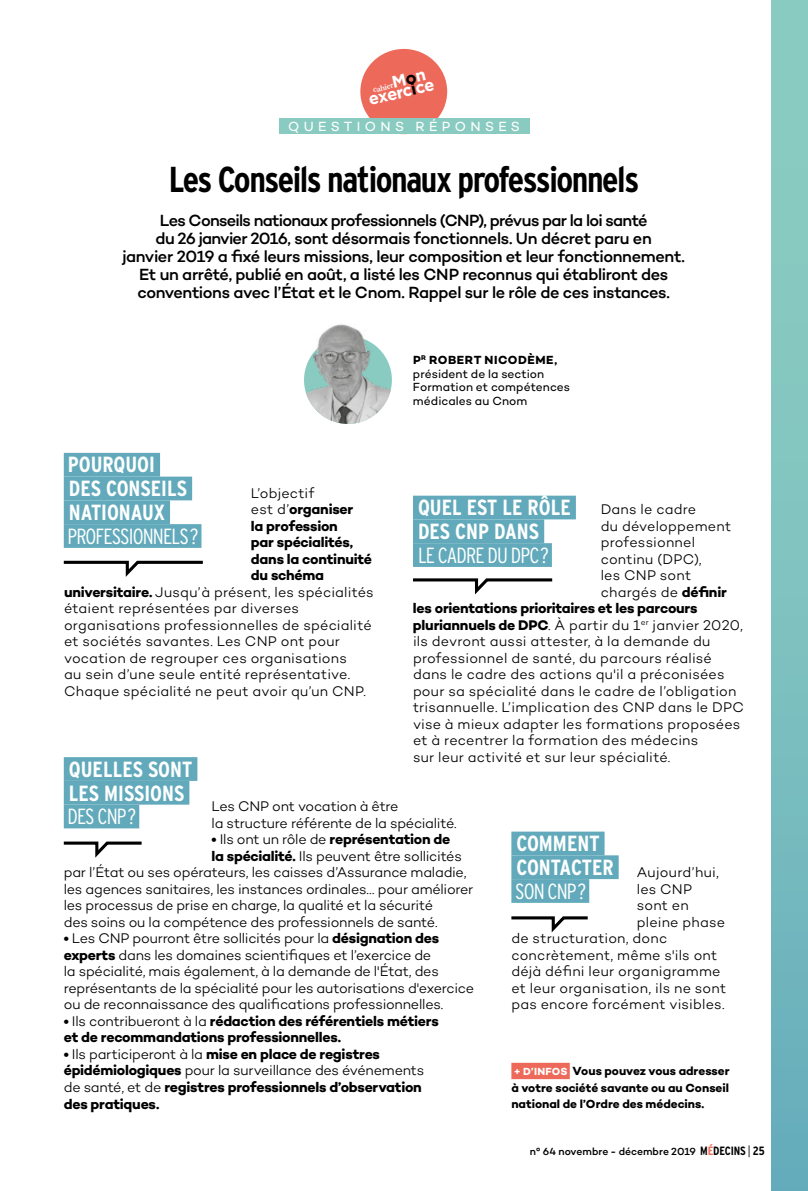
<style>
.page{position:relative;width:808px;height:1191px;background:#fff}
.page>*{position:absolute;margin:0;border:0;box-sizing:border-box;transform-origin:0 0}
.t1{font:700 condensed 36px "Interstate";letter-spacing:-.04em;color:#000}
.t2{font:700 condensed 21.9px/23.7px "Interstate";color:#fff}
.t3{font:300 condensed 21.9px "Interstate";letter-spacing:-.04em;color:#fff}
.t4{font:700 16.65px "Gotham";color:#fff}
.t5{font:500 16.5px/18px "Campton";letter-spacing:-.025em;color:#000;text-align:center}
.t6{font:300 14.25px "Campton";letter-spacing:.005em;color:#000}
.t7{font:300 14.25px/16.5px "Campton";letter-spacing:-.015em;color:#000}
.t8{font:700 14.25px/16.5px "Campton";letter-spacing:-.015em;color:#000}
.t9{font:300 14.25px "Campton";letter-spacing:-.02em;color:#000}
.t10{font:13.5px "Campton";letter-spacing:.32em;color:#fff}
.t11{font:700 12px/16.5px "Campton";color:#000;text-align:justify}
.t12{font:12px/13.5px "Campton";letter-spacing:.005em;color:#000}
.t13{font:500 10.5px "Campton";color:#000}
.t14{font:700 8.7px "Garamond";color:#fff}
.s1{font-family:"Gotham";font-size:16.65px}
.s2{font-family:"Gotham";font-size:16.65px;color:#000}
.s3{color:#000}
.s4{font-weight:700}
.s5{font-weight:300}
.s6{font-size:10.5px;color:#fff}
.s7{font-family:"Interstate";font-weight:700;font-stretch:condensed;font-size:12px}
.s8{font-family:"Interstate";font-weight:700;font-stretch:condensed;font-size:12px;color:#ed6a5b}
.s9{font-family:"Interstate";font-weight:300;font-stretch:condensed;font-size:12px}
</style>
<div class="page">
<div style="left:771px;top:0;width:37px;height:1191px;background:linear-gradient(to bottom,#90d0c2,#69afbc)"></div>
<div style="left:360px;top:49px;width:87px;height:85px;background:#ed6a5b;border-radius:50%"></div>
<div style="left:279px;top:118px;width:250px;height:16px;background:#8acbc1"></div>
<div style="left:511px;top:1062px;width:59px;height:17px;background:#ed6a5b"></div>
<svg style="left:413px;top:578px;width:140px;height:17px"></svg>
<svg style="left:63px;top:841px;width:79px;height:17px"></svg>
<svg style="left:63px;top:560px;width:140px;height:17px"></svg>
<div style="left:413px;top:495px;width:163px;height:24px;background:#62aabb"></div>
<div style="left:413px;top:519px;width:131px;height:24px;background:#62aabb"></div>
<div style="left:413px;top:543px;width:139px;height:24px;background:#62aabb"></div>
<div style="left:64px;top:757px;width:133px;height:24px;background:#62aabb"></div>
<div style="left:64px;top:781px;width:125px;height:23px;background:#62aabb"></div>
<div style="left:64px;top:804px;width:75px;height:24px;background:#62aabb"></div>
<div style="left:64px;top:453px;width:96px;height:23px;background:#62aabb"></div>
<div style="left:64px;top:476px;width:128px;height:24px;background:#62aabb"></div>
<div style="left:64px;top:500px;width:106px;height:24px;background:#62aabb"></div>
<div style="left:64px;top:524px;width:137px;height:24px;background:#62aabb"></div>
<img style="left:304px;top:336px;width:88px;height:88px;border-radius:44px">
<img style="left:315px;top:324px;width:66px;height:27px">
<svg style="left:511px;top:916px;width:77px;height:17px"></svg>
<div style="left:511px;top:831px;width:93px;height:24px;background:#62aabb"></div>
<div style="left:511px;top:855px;width:108px;height:24px;background:#62aabb"></div>
<div style="left:511px;top:879px;width:78px;height:24px;background:#62aabb"></div>
<p class="t14" style="left:372px;top:85px;width:57px;rotate:-13deg">cahier<span class="s1">M</span><span class="s2">o</span><span class="s1">n</span></p>
<p class="t4" style="left:367px;top:90px;width:68px;rotate:-13deg">exerc<span class="s3">i</span>ce</p>
<p class="t10" style="left:288px;top:118px;width:233px">QUESTIONS RÉPONSES</p>
<h1 class="t1" style="left:169px;top:159px;width:472px">Les Conseils nationaux professionnels</h1>
<p class="t5" style="left:122px;top:211px;width:564px">Les Conseils nationaux professionnels (CNP), prévus par la loi santé<br>du 26 janvier 2016, sont désormais fonctionnels. Un décret paru en<br>janvier 2019 a fixé leurs missions, leur composition et leur fonctionnement.<br>Et un arrêté, publié en août, a listé les CNP reconnus qui établiront des conventions avec l’État et le Cnom. Rappel sur le rôle de ces instances.</p>
<p class="t12" style="left:413px;top:353px;width:159px"><span class="s4">P</span><sup>R</sup> <span class="s4">ROBERT NICODÈME, </span>président de la section<br>Formation et compétences médicales au Cnom</p>
<h2 class="t2" style="left:68px;top:453px;width:121px">POURQUOI<br>DES CONSEILS<br>NATIONAUX</h2>
<h2 class="t3" style="left:68px;top:524px;width:133px">PROFESSIONNELS?</h2>
<p class="t6" style="left:251px;top:484px;width:65px">L’objectif</p>
<p class="t8" style="left:251px;top:501px;width:104px"><span class="s5">est d’</span>organiser</p>
<p class="t8" style="left:251px;top:517px;width:88px">la profession</p>
<p class="t8" style="left:251px;top:534px;width:104px">par spécialités,</p>
<p class="t8" style="left:251px;top:550px;width:123px">dans la continuité</p>
<p class="t8" style="left:251px;top:567px;width:75px">du schéma</p>
<p class="t6" style="left:64px;top:583px;width:311px"><span class="s4">universitaire.</span> Jusqu’à présent, les spécialités</p>
<p class="t6" style="left:64px;top:599px;width:237px">étaient représentées par diverses</p>
<p class="t6" style="left:64px;top:616px;width:309px">organisations professionnelles de spécialité</p>
<p class="t6" style="left:64px;top:632px;width:277px">et sociétés savantes. Les CNP ont pour</p>
<p class="t6" style="left:64px;top:649px;width:284px">vocation de regrouper ces organisations</p>
<p class="t6" style="left:64px;top:665px;width:288px">au sein d’une seule entité représentative.</p>
<p class="t6" style="left:64px;top:682px;width:303px">Chaque spécialité ne peut avoir qu’un CNP.</p>
<h2 class="t2" style="left:418px;top:495px;width:154px">QUEL EST LE RÔLE<br>DES CNP DANS</h2>
<h2 class="t3" style="left:418px;top:543px;width:133px">LE CADRE DU DPC?</h2>
<p class="t6" style="left:601px;top:500px;width:97px">Dans le cadre</p>
<p class="t6" style="left:601px;top:517px;width:132px">du développement</p>
<p class="t6" style="left:601px;top:533px;width:96px">professionnel</p>
<p class="t6" style="left:601px;top:550px;width:102px">continu (DPC),</p>
<p class="t6" style="left:601px;top:566px;width:92px">les CNP sont</p>
<p class="t6" style="left:601px;top:583px;width:128px">chargés de <span class="s4">définir</span></p>
<p class="t8" style="left:413px;top:600px;width:286px">les orientations prioritaires et les parcours</p>
<p class="t6" style="left:413px;top:616px;width:331px"><span class="s4">pluriannuels de DPC</span>. À partir du 1<sup>er</sup> janvier 2020,</p>
<p class="t6" style="left:413px;top:632px;width:299px">ils devront aussi attester, à la demande du</p>
<p class="t6" style="left:413px;top:649px;width:300px">professionnel de santé, du parcours réalisé</p>
<p class="t6" style="left:413px;top:665px;width:313px">dans le cadre des actions qu'il a préconisées</p>
<p class="t6" style="left:413px;top:682px;width:325px">pour sa spécialité dans le cadre de l’obligation</p>
<p class="t6" style="left:413px;top:698px;width:332px">trisannuelle. L’implication des CNP dans le DPC</p>
<p class="t6" style="left:413px;top:715px;width:329px">vise à mieux adapter les formations proposées</p>
<p class="t6" style="left:413px;top:731px;width:287px">et à recentrer la formation des médecins</p>
<p class="t6" style="left:413px;top:748px;width:259px">sur leur activité et sur leur spécialité.</p>
<p class="t7" style="left:212px;top:798px;width:247px">Les CNP ont vocation à être<br>la structure référente de la spécialité.</p>
<p class="t8" style="left:212px;top:831px;width:240px">• <span class="s5">Ils ont un rôle de</span> représentation de</p>
<p class="t9" style="left:212px;top:847px;width:252px"><span class="s4">la spécialité.</span> Ils peuvent être sollicités</p>
<p class="t7" style="left:64px;top:864px;width:404px">par l’État ou ses opérateurs, les caisses d’Assurance maladie,</p>
<p class="t9" style="left:64px;top:880px;width:411px">les agences sanitaires, les instances ordinales… pour améliorer</p>
<p class="t7" style="left:64px;top:897px;width:371px">les processus de prise en charge, la qualité et la sécurité</p>
<p class="t7" style="left:64px;top:913px;width:375px">des soins ou la compétence des professionnels de santé.</p>
<p class="t7" style="left:64px;top:930px;width:412px"><span class="s4">•</span> Les CNP pourront être sollicités pour la <span class="s4">désignation des experts</span> dans les domaines scientifiques et l’exercice de<br>la spécialité, mais également, à la demande de l'État, des représentants de la spécialité pour les autorisations d'exercice ou de reconnaissance des qualifications professionnelles.</p>
<p class="t8" style="left:64px;top:1012px;width:376px">• <span class="s5">Ils contribueront à la</span> rédaction des référentiels métiers et de recommandations professionnelles.</p>
<p class="t8" style="left:64px;top:1045px;width:362px">• <span class="s5">Ils participeront à la</span> mise en place de registres épidémiologiques <span class="s5">pour la surveillance des événements de santé, et de</span> registres professionnels d’observation des pratiques.</p>
<h2 class="t2" style="left:69px;top:757px;width:125px">QUELLES SONT<br>LES MISSIONS</h2>
<h2 class="t3" style="left:68px;top:804px;width:70px">DES CNP?</h2>
<h2 class="t2" style="left:516px;top:831px;width:99px">COMMENT<br>CONTACTER</h2>
<h2 class="t3" style="left:515px;top:878px;width:73px">SON CNP?</h2>
<p class="t6" style="left:637px;top:863px;width:84px">Aujourd’hui,</p>
<p class="t6" style="left:637px;top:880px;width:57px">les CNP</p>
<p class="t6" style="left:637px;top:896px;width:54px">sont en</p>
<p class="t6" style="left:637px;top:913px;width:90px">pleine phase</p>
<p class="t6" style="left:511px;top:929px;width:157px">de structuration, donc</p>
<p class="t6" style="left:511px;top:946px;width:207px">concrètement, même s'ils ont</p>
<p class="t6" style="left:511px;top:962px;width:211px">déjà défini leur organigramme</p>
<p class="t6" style="left:511px;top:979px;width:216px">et leur organisation, ils ne sont</p>
<p class="t6" style="left:511px;top:995px;width:215px">pas encore forcément visibles.</p>
<p class="t11" style="left:511px;top:1063px;width:220px"><span class="s6">+ D’INFOS</span> Vous pouvez vous adresser à votre société savante ou au Conseil national de l’Ordre des médecins.</p>
<p class="t13" style="left:530px;top:1145px;width:236px">n° 64 novembre - décembre 2019 <span class="s7">M</span><span class="s8">É</span><span class="s7">DECINS</span> <span class="s9">|</span> <span class="s7">25</span></p>
</div>
